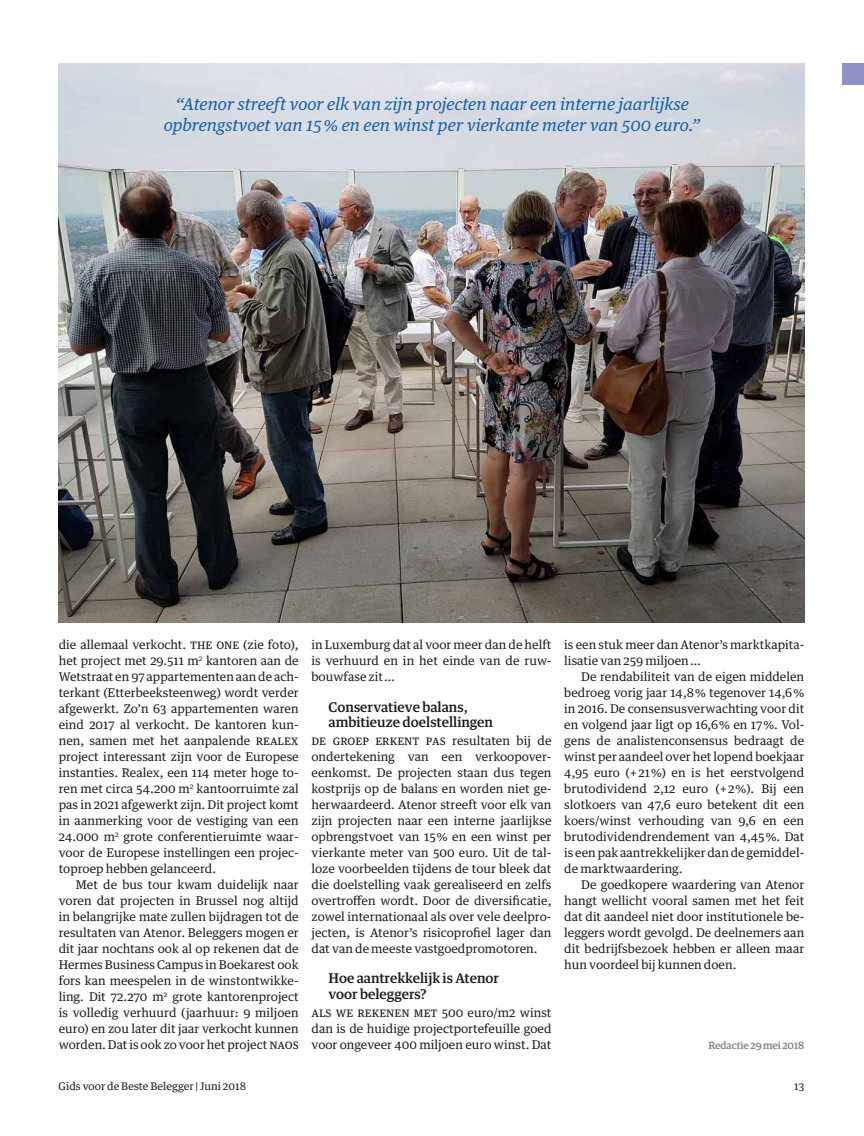
<style>
.page{position:relative;width:864px;height:1136px;background:#fff}
.page>*{position:absolute;margin:0;border:0;box-sizing:border-box;transform-origin:0 0}
.t1{font:italic 16.5px/21px "Guardian Text Egyp";color:#1862a7;text-align:center}
.t2{font:500 13.5px/15.9px "Guardian Text Egyp";color:#1d1d1b}
.t3{font:12px/15.9px "Guardian Text Egyp";color:#1d1d1b;text-align:justify}
.t4{font:10.5px "Guardian Text Egyp";color:#1d1d1b}
.t5{font:500 10.5px "Guardian Egyp";color:#808782}
</style>
<div class="page">
<div style="left:842px;top:64px;width:21px;height:21px;background:#9091c7"></div>
<img style="left:59px;top:64px;width:745px;height:558px">
<h1 class="t1" style="left:164px;top:92px;width:538px">“Atenor streeft voor elk van zijn projecten naar een interne jaarlijkse opbrengstvoet van 15 % en een winst per vierkante meter van 500 euro.”</h1>
<p class="t3" style="left:59px;top:635px;width:241px;text-indent:184px">(zie foto), het project met 29.511 m<sup>2</sup> kantoren aan de Wetstraat en 97 appartementen aan de ach&shy;terkant (Etterbeeksteenweg) wordt verder afgewerkt. Zo’n 63 appartementen waren eind 2017 al verkocht. De kantoren kun&shy;nen, samen met het aanpalende REALEX project interessant zijn voor de Europese instanties. Realex, een 114 meter hoge to&shy;ren met circa 54.200 m<sup>2</sup> kantoorruimte zal pas in 2021 afgewerkt zijn. Dit project komt in aanmerking voor de vestiging van een 24.000 m<sup>2</sup> grote conferentieruimte waar&shy;voor de Europese instellingen een projec&shy;toproep hebben gelanceerd.</p>
<p class="t3" style="left:59px;top:875px;width:241px;text-indent:17px">Met de bus tour kwam duidelijk naar voren dat projecten in Brussel nog altijd in belangrijke mate zullen bijdragen tot de resultaten van Atenor. Beleggers mogen er dit jaar nochtans ook al op rekenen dat de Hermes Business Campus in Boekarest ook fors kan meespelen in de winstontwikke&shy;ling. Dit 72.270 m<sup>2</sup> grote kantorenproject is volledig verhuurd (jaarhuur: 9 miljoen euro) en zou later dit jaar verkocht kunnen worden. Dat is ook zo voor het project NAOS</p>
<p class="t3" style="left:59px;top:635px;width:166px">die allemaal verkocht. THE ONE</p>
<p class="t3" style="left:311px;top:635px;width:241px">in Luxemburg dat al voor meer dan de helft is verhuurd en in het einde van de ruw&shy;bouwfase zit …</p>
<p class="t2" style="left:328px;top:697px;width:166px">Conservatieve balans, ambitieuze doelstellingen</p>
<p class="t3" style="left:311px;top:731px;width:241px">De groep erkent pas resultaten bij de ondertekening van een verkoopover&shy;eenkomst. De projecten staan dus tegen kostprijs op de balans en worden niet ge&shy;herwaardeerd. Atenor streeft voor elk van zijn projecten naar een interne jaarlijkse opbrengstvoet van 15 % en een winst per vierkante meter van 500 euro. Uit de tal&shy;loze voorbeelden tijdens de tour bleek dat die doelstelling vaak gerealiseerd en zelfs overtroffen wordt. Door de diversificatie, zowel internationaal als over vele deelpro&shy;jecten, is Atenor’s risicoprofiel lager dan dat van de meeste vastgoedpromotoren.</p>
<p class="t2" style="left:328px;top:969px;width:172px">Hoe aantrekkelijk is Atenor voor beleggers?</p>
<p class="t3" style="left:311px;top:1003px;width:241px">Als we rekenen met 500 euro/m2 winst dan is de huidige projectportefeuille goed voor ongeveer 400 miljoen euro winst. Dat</p>
<p class="t3" style="left:564px;top:635px;width:241px">is een stuk meer dan Atenor’s marktkapita&shy;lisatie van 259 miljoen …</p>
<p class="t3" style="left:564px;top:667px;width:241px;text-indent:17px">De rendabiliteit van de eigen middelen bedroeg vorig jaar 14,8 % tegenover 14,6 % in 2016. De consensusverwachting voor dit en volgend jaar ligt op 16,6 % en 17 %. Vol&shy;gens de analistenconsensus bedraagt de winst per aandeel over het lopend boekjaar 4,95 euro (+ 21 %) en is het eerstvolgend brutodividend 2,12 euro (+ 2 %). Bij een slotkoers van 47,6 euro betekent dit een koers/winst verhouding van 9,6 en een brutodividendrendement van 4,45 %. Dat is een pak aantrekkelijker dan de gemiddel&shy;de marktwaardering.</p>
<p class="t3" style="left:564px;top:875px;width:241px;text-indent:17px">De goedkopere waardering van Atenor hangt wellicht vooral samen met het feit dat dit aandeel niet door institutionele be&shy;leggers wordt gevolgd. De deelnemers aan dit bedrijfsbezoek hebben er alleen maar hun voordeel bij kunnen doen.</p>
<p class="t5" style="left:708px;top:1037px;width:97px">Redactie 29 mei 2018</p>
<p class="t4" style="left:59px;top:1076px;width:189px">Gids voor de Beste Belegger | Juni 2018</p>
<p class="t4" style="left:793px;top:1077px;width:12px">13</p>
</div>
